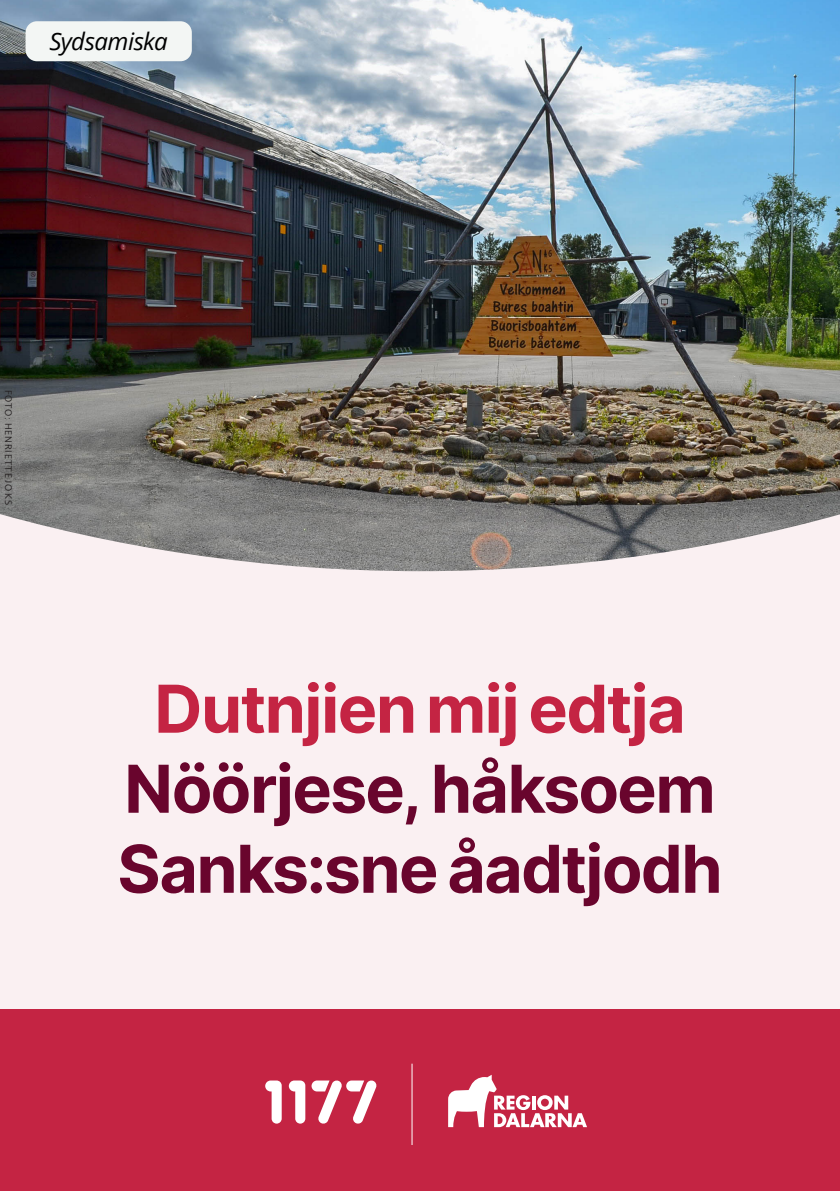
<style>
.page{position:relative;width:840px;height:1191px;background:#fff}
.page>*{position:absolute;margin:0;border:0;box-sizing:border-box;transform-origin:0 0}
.t1{font:700 66px/80px "Inter";letter-spacing:-.02em;color:#69052d}
.t2{font:700 66px "Inter";letter-spacing:-.02em;color:#c42443}
.Brödtext_mindre{font:italic 24px "Open Sans";letter-spacing:-.025em;color:#000}
.t3{font:10px "Foundry Sans Normal";letter-spacing:.09em;color:#231f20}
</style>
<div class="page">
<div style="left:0;top:0;width:839px;height:1017px;background:#faf0f2"></div>
<div style="left:0;top:1009px;width:839px;height:182px;background:#c42443"></div>
<img style="left:0;top:0;width:839px;height:506px">
<svg style="left:0;top:506px;width:839px;height:66px"></svg>
<div style="left:26px;top:21px;width:166px;height:40px;background:#f3f6f4;border-radius:11px"></div>
<svg style="left:448px;top:1074px;width:138px;height:53px"></svg>
<hr style="left:411px;top:1063px;width:1px;height:82px;background:#fff">
<svg style="left:265px;top:1080px;width:16px;height:43px"></svg>
<svg style="left:289px;top:1080px;width:16px;height:43px"></svg>
<svg style="left:311px;top:1080px;width:66px;height:44px"></svg>
<p class="Brödtext_mindre" style="left:49px;top:24px;width:120px">Sydsamiska</p>
<p class="t3" style="left:14px;top:389px;width:117px;rotate:90deg">FOTO: HENRIETTE JOKS</p>
<p class="t2" style="left:154px;top:660px;width:532px">Dutnjien mij edtja</p>
<p class="t1" style="left:117px;top:750px;width:606px">Nöörjese, håksoem<br>Sanks:sne åadtjodh</p>
</div>
